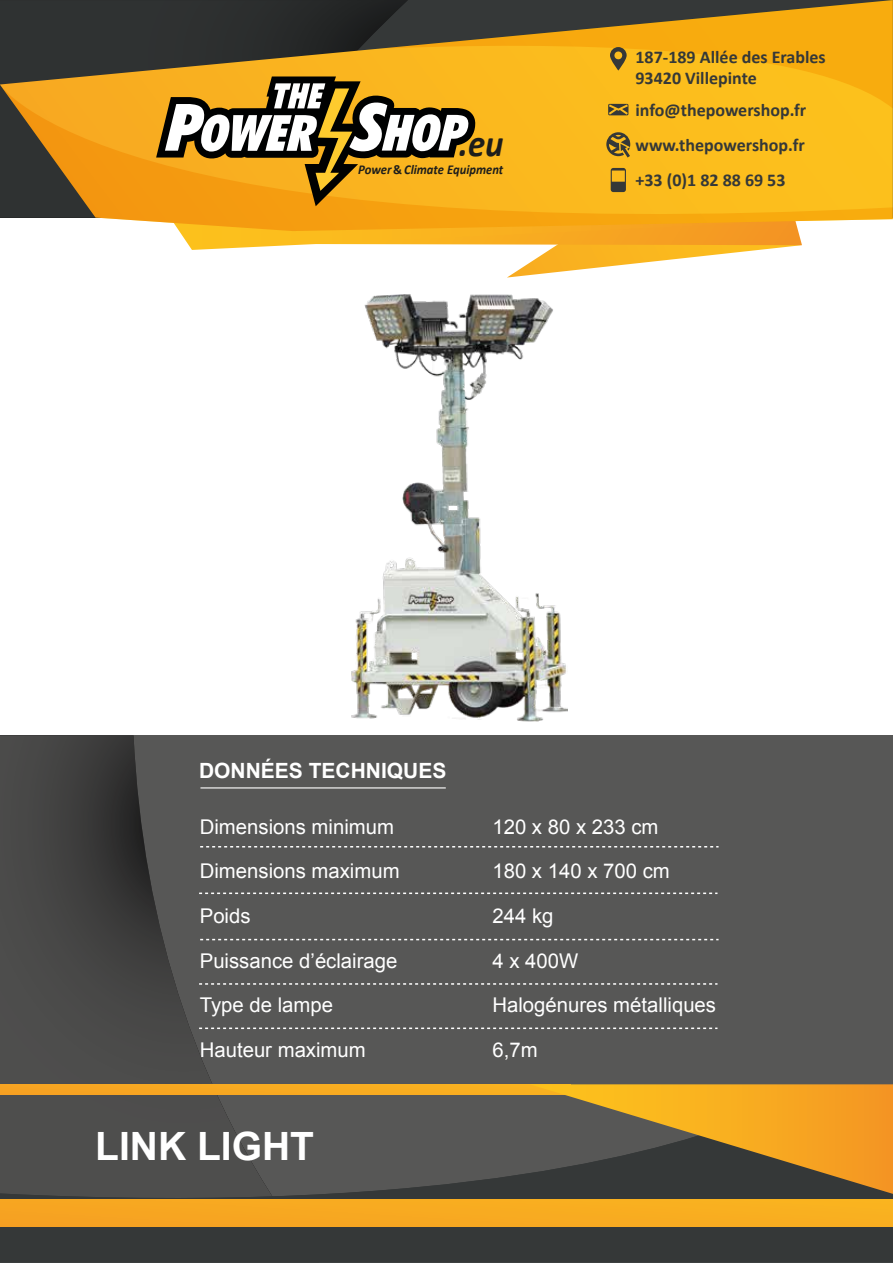
<style>
.page{position:relative;width:893px;height:1263px;background:#fff}
.page>*{position:absolute;margin:0;border:0;box-sizing:border-box;transform-origin:0 0}
.t1{font:700 39px "Arial";color:#fff}
.t2{font:italic 700 37.65px "Calibri";color:#1d1d1b;scale:.93 1}
.t3{font:700 21px "Arial";color:#fff}
.t4{font:20.25px "Arial";color:#fff}
.t5{font:700 18px/34.7px "Calibri";color:#353838}
.t6{font:italic 700 13.5px "Calibri";color:#1d1d1b;scale:.94 1}
.s1{font-style:normal}
</style>
<div class="page">
<svg style="left:0;top:0;width:378px;height:85px;background:#36352d"></svg>
<svg style="left:0;top:85px;width:893px;height:137px;background:#cf9523"></svg>
<svg style="left:378px;top:0;width:515px;height:108px;background:#a57b20"></svg>
<svg style="left:156px;top:47px;width:646px;height:231px"></svg>
<img style="left:351px;top:294px;width:216px;height:428px">
<div style="left:0;top:735px;width:893px;height:381px;background:#575756"></div>
<svg style="left:0;top:735px;width:319px;height:380px"></svg>
<svg style="left:0;top:1115px;width:893px;height:148px;background:#464644"></svg>
<div style="left:0;top:1199px;width:893px;height:27px;background:#f8ab21"></div>
<div style="left:0;top:1084px;width:571px;height:10px;background:#f8aa21"></div>
<svg style="left:530px;top:1084px;width:363px;height:110px;background:#9d7632"></svg>
<hr style="left:200px;top:787px;width:246px;height:1px;background:#fff">
<svg style="left:200px;top:846px;width:519px;height:1px"></svg>
<svg style="left:199px;top:892px;width:518px;height:2px"></svg>
<svg style="left:200px;top:939px;width:519px;height:1px"></svg>
<svg style="left:199px;top:983px;width:518px;height:2px"></svg>
<svg style="left:199px;top:1027px;width:518px;height:2px"></svg>
<h2 class="t2" style="left:459px;top:120px;width:50px">.eu</h2>
<p class="t6" style="left:358px;top:161px;width:156px">Power<span class="s1">&amp;</span> Climate Equipment</p>
<p class="t5" style="left:635px;top:45px;width:192px;line-height:21.6px">187-189 Allée des Erables<br>93420 Villepinte</p>
<p class="t5" style="left:635px;top:92px;width:172px;text-align:justify">info@thepowershop.fr www.thepowershop.fr +33 (0)1 82 88 69 53</p>
<p class="t3" style="left:199px;top:756px;width:249px">DONNÉES TECHNIQUES</p>
<p class="t4" style="left:200px;top:813px;width:196px">Dimensions minimum</p>
<p class="t4" style="left:492px;top:813px;width:168px">120 x 80 x 233 cm</p>
<p class="t4" style="left:200px;top:858px;width:201px">Dimensions maximum</p>
<p class="t4" style="left:492px;top:858px;width:179px">180 x 140 x 700 cm</p>
<p class="t4" style="left:200px;top:903px;width:52px">Poids</p>
<p class="t4" style="left:492px;top:903px;width:63px">244 kg</p>
<p class="t4" style="left:200px;top:947px;width:199px">Puissance d’éclairage</p>
<p class="t4" style="left:492px;top:947px;width:87px">4 x 400W</p>
<p class="t4" style="left:200px;top:992px;width:135px">Type de lampe</p>
<p class="t4" style="left:492px;top:992px;width:225px">Halogénures métalliques</p>
<p class="t4" style="left:200px;top:1037px;width:167px">Hauteur maximum</p>
<p class="t4" style="left:492px;top:1037px;width:47px">6,7m</p>
<h1 class="t1" style="left:95px;top:1121px;width:220px">LINK LIGHT</h1>
</div>
